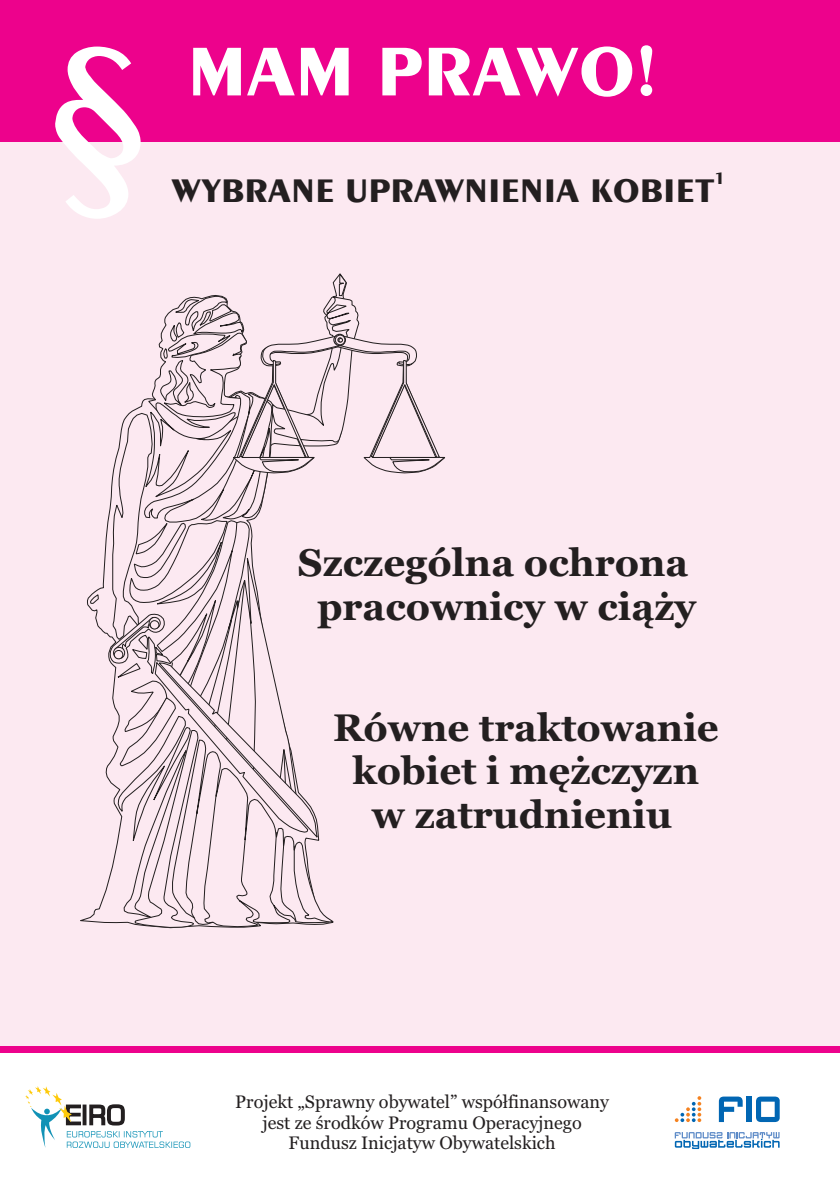
<style>
.page{position:relative;width:840px;height:1191px;background:#fff}
.page>*{position:absolute;margin:0;border:0;box-sizing:border-box;transform-origin:0 0}
.t1{font:200.4px "Penguin";color:#fff}
.t2{font:700 73.4px "Penguin";color:#fff}
.t3{font:700 38.2px/43.4px "Georgia";color:#231f20;text-align:center}
.t4{font:700 34.8px "Penguin";color:#231f20}
.t5{font:18px/20.4px "Georgia";color:#231f20;text-align:center}
.t6{font:700 17.4px "Penguin";color:#231f20}
</style>
<div class="page">
<div style="left:0;top:0;width:839px;height:142px;background:#ed028c"></div>
<div style="left:0;top:142px;width:839px;height:1049px;background:#fce9f1"></div>
<svg style="left:89px;top:593px;width:10px;height:11px"></svg>
<svg style="left:109px;top:273px;width:337px;height:655px"></svg>
<div style="left:0;top:1052px;width:839px;height:139px;background:#fff"></div>
<svg style="left:718px;top:1096px;width:24px;height:26px"></svg>
<div style="left:746px;top:1096px;width:5px;height:26px;background:#0166b3"></div>
<svg style="left:756px;top:1096px;width:23px;height:26px"></svg>
<svg style="left:674px;top:1096px;width:26px;height:26px"></svg>
<svg style="left:674px;top:1132px;width:105px;height:17px"></svg>
<svg style="left:25px;top:1086px;width:165px;height:61px"></svg>
<div style="left:0;top:1046px;width:839px;height:6px;background:#ed028c"></div>
<h1 class="t1" style="left:53px;top:19px;width:90px">§</h1>
<h2 class="t2" style="left:188px;top:40px;width:469px">MAM PRAWO!</h2>
<p class="t6" style="left:714px;top:171px;width:12px">1</p>
<h3 class="t4" style="left:171px;top:175px;width:544px">WYBRANE UPRAWNIENIA KOBIET</h3>
<h3 class="t3" style="left:298px;top:544px;width:399px">Szczególna ochrona pracownicy w ciąży</h3>
<h3 class="t3" style="left:333px;top:709px;width:387px">Równe traktowanie kobiet i mężczyzn w zatrudnieniu</h3>
<p class="t5" style="left:235px;top:1093px;width:375px">Projekt „Sprawny obywatel” współfinansowany jest ze środków Programu Operacyjnego<br>Fundusz Inicjatyw Obywatelskich</p>
</div>
